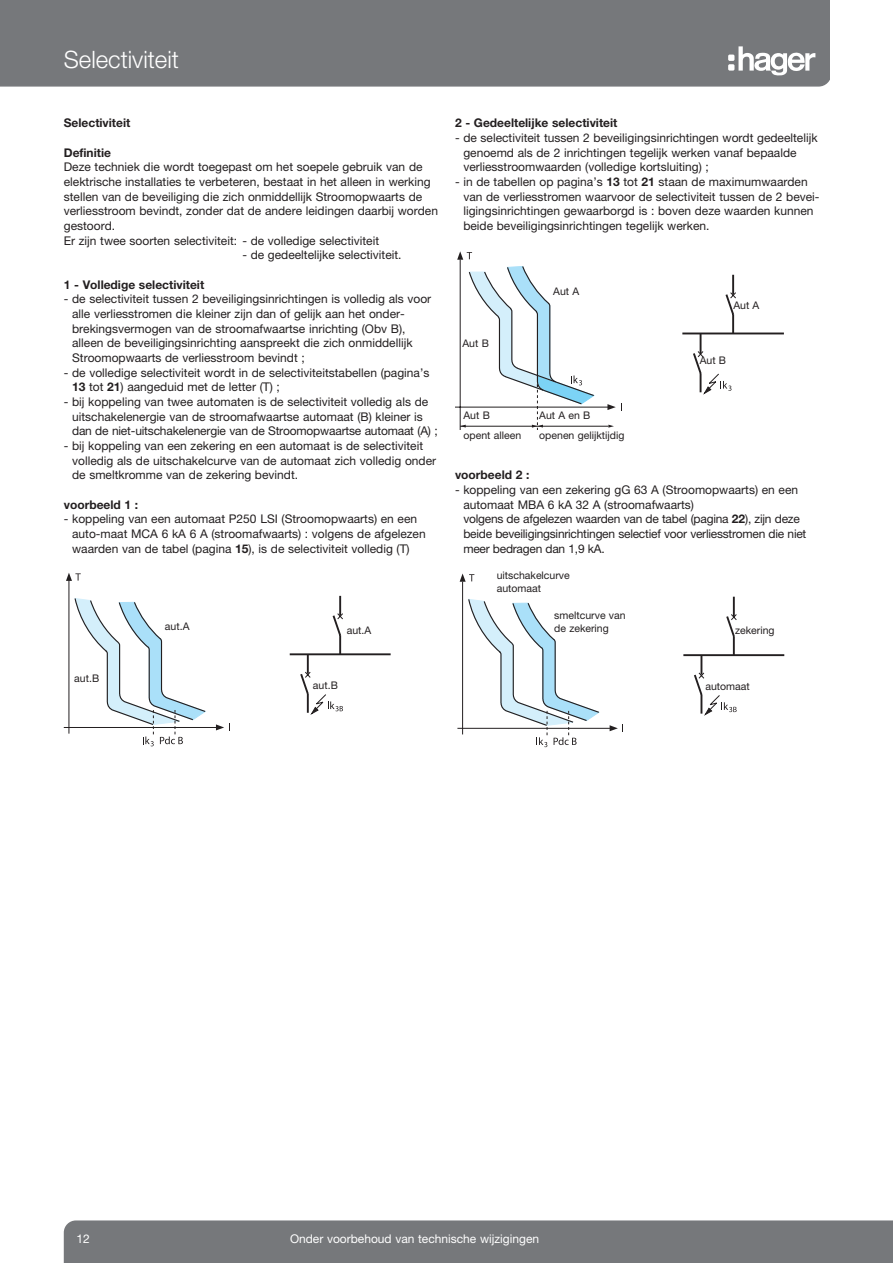
<style>
.page{position:relative;width:893px;height:1263px;background:#fff}
.page>*{position:absolute;margin:0;border:0;box-sizing:border-box;transform-origin:0 0}
.t1{font:300 24px "Helvetica Neue LT";color:#fff}
.t2{font:12px/14.7px "Helvetica Neue LT";color:#231f20}
.t3{font:12px/14.7px "Helvetica Neue LT";letter-spacing:-.02em;color:#231f20}
.t4{font:700 12px "Helvetica Neue LTW1 G";color:#231f20}
.t5{font:12px "Helvetica Neue LT";color:#fff}
.t6{font:10.5px/12.8px "Helvetica Neue LT";color:#231f20}
.s1{font-family:"Helvetica Neue LTW1 G";font-weight:700}
</style>
<div class="page">
<div style="left:0;top:0;width:829px;height:87px;background:#76787b"></div>
<svg style="left:728px;top:46px;width:87px;height:30px"></svg>
<div style="left:728px;top:64px;width:6px;height:7px;background:#fff;border-radius:2px"></div>
<hr style="left:682px;top:332px;width:102px;height:2px;background:#231f20">
<hr style="left:460px;top:426px;width:148px;height:1px;background:#231f20">
<svg style="left:608px;top:425px;width:6px;height:3px"></svg>
<svg style="left:607px;top:403px;width:15px;height:8px"></svg>
<svg style="left:691px;top:274px;width:45px;height:120px"></svg>
<svg style="left:457px;top:251px;width:138px;height:179px"></svg>
<hr style="left:462px;top:577px;width:1px;height:157px;background:#231f20">
<hr style="left:683px;top:654px;width:101px;height:2px;background:#231f20">
<svg style="left:460px;top:573px;width:14px;height:9px"></svg>
<svg style="left:457px;top:595px;width:280px;height:152px"></svg>
<hr style="left:69px;top:576px;width:1px;height:158px;background:#231f20">
<hr style="left:290px;top:653px;width:101px;height:2px;background:#231f20">
<svg style="left:66px;top:573px;width:15px;height:8px"></svg>
<svg style="left:64px;top:594px;width:279px;height:152px"></svg>
<div style="left:64px;top:1220px;width:829px;height:43px;background:#76787b"></div>
<h1 class="t1" style="left:64px;top:45px;width:117px">Selectiviteit</h1>
<p class="t4" style="left:64px;top:116px;width:68px">Selectiviteit</p>
<p class="t4" style="left:64px;top:145px;width:49px">Definitie</p>
<p class="t2" style="left:64px;top:159px;width:376px">Deze techniek die wordt toegepast om het soepele gebruik van de elektrische installaties te verbeteren, bestaat in het alleen in werking stellen van de beveiliging die zich onmiddellijk Stroomopwaarts de verliesstroom bevindt, zonder dat de andere leidingen daarbij worden gestoord.<br>Er zijn twee soorten selectiviteit: - de volledige selectiviteit</p>
<p class="t2" style="left:242px;top:247px;width:161px">- de gedeeltelijke selectiviteit.</p>
<p class="t4" style="left:64px;top:277px;width:142px">1 - Volledige selectiviteit</p>
<p class="t2" style="left:72px;top:291px;width:361px;text-indent:-8px">- de selectiviteit tussen 2 beveiligingsinrichtingen is volledig als voor alle verliesstromen die kleiner zijn dan of gelijk aan het onder&shy;brekingsvermogen van de stroomafwaartse inrichting (Obv B), alleen de beveiligingsinrichting aanspreekt die zich onmiddellijk Stroomopwaarts de verliesstroom bevindt ;</p>
<p class="t2" style="left:72px;top:365px;width:359px;text-indent:-8px">- de volledige selectiviteit wordt in de selectiviteitstabellen (pagina’s<br><span class="s1">13</span> tot <span class="s1">21</span>) aangeduid met de letter (T) ;</p>
<p class="t2" style="left:72px;top:394px;width:367px;text-indent:-8px">- bij koppeling van twee automaten is de selectiviteit volledig als de uitschakelenergie van de stroomafwaartse automaat (B) kleiner is dan de niet-uitschakelenergie van de Stroomopwaartse automaat (A) ;</p>
<p class="t2" style="left:72px;top:438px;width:365px;text-indent:-8px">- bij koppeling van een zekering en een automaat is de selectiviteit volledig als de uitschakelcurve van de automaat zich volledig onder de smeltkromme van de zekering bevindt.</p>
<p class="t4" style="left:64px;top:497px;width:76px">voorbeeld 1 :</p>
<p class="t2" style="left:72px;top:511px;width:355px;text-indent:-8px">- koppeling van een automaat P250 LSI (Stroomopwaarts) en een auto-maat MCA 6 kA 6 A (stroomafwaarts) : volgens de afgelezen waarden van de tabel (pagina <span class="s1">15</span>), is de selectiviteit volledig (T)</p>
<p class="t4" style="left:455px;top:115px;width:164px">2 - Gedeeltelijke selectiviteit</p>
<p class="t2" style="left:463px;top:130px;width:356px;text-indent:-8px">- de selectiviteit tussen 2 beveiligingsinrichtingen wordt gedeeltelijk genoemd als de 2 inrichtingen tegelijk werken vanaf bepaalde verliesstroomwaarden (volledige kortsluiting) ;</p>
<p class="t2" style="left:463px;top:174px;width:358px;text-indent:-8px">- in de tabellen op pagina’s <span class="s1">13</span> tot <span class="s1">21</span> staan de maximumwaarden van de verliesstromen waarvoor de selectiviteit tussen de 2 bevei&shy;ligingsinrichtingen gewaarborgd is : boven deze waarden kunnen beide beveiligingsinrichtingen tegelijk werken.</p>
<p class="t6" style="left:462px;top:337px;width:28px">Aut B</p>
<p class="t6" style="left:463px;top:409px;width:28px">Aut B</p>
<p class="t6" style="left:553px;top:284px;width:27px">Aut A</p>
<p class="t6" style="left:539px;top:409px;width:53px">Aut A en B</p>
<p class="t6" style="left:463px;top:428px;width:59px">opent alleen</p>
<p class="t6" style="left:539px;top:428px;width:87px">openen gelijktijdig</p>
<p class="t6" style="left:733px;top:299px;width:27px">Aut A</p>
<p class="t6" style="left:700px;top:354px;width:28px">Aut B</p>
<p class="t4" style="left:455px;top:468px;width:76px">voorbeeld 2 :</p>
<p class="t3" style="left:463px;top:482px;width:345px;text-indent:-8px">- koppeling van een zekering gG 63 A (Stroomopwaarts) en een automaat MBA 6 kA 32 A (stroomafwaarts)<br>volgens de afgelezen waarden van de tabel (pagina <span class="s1">22</span>), zijn deze beide beveiligingsinrichtingen selectief voor verliesstromen die niet meer bedragen dan 1,9 kA.</p>
<p class="t6" style="left:497px;top:569px;width:75px">uitschakelcurve automaat</p>
<p class="t6" style="left:165px;top:620px;width:26px">aut.A</p>
<p class="t6" style="left:347px;top:624px;width:26px">aut.A</p>
<p class="t6" style="left:554px;top:609px;width:73px">smeltcurve van de zekering</p>
<p class="t6" style="left:735px;top:623px;width:41px">zekering</p>
<p class="t6" style="left:74px;top:672px;width:26px">aut.B</p>
<p class="t6" style="left:313px;top:678px;width:26px">aut.B</p>
<p class="t6" style="left:705px;top:680px;width:46px">automaat</p>
<p class="t5" style="left:77px;top:1231px;width:15px">12</p>
<p class="t5" style="left:290px;top:1231px;width:251px">Onder voorbehoud van technische wijzigingen</p>
</div>
